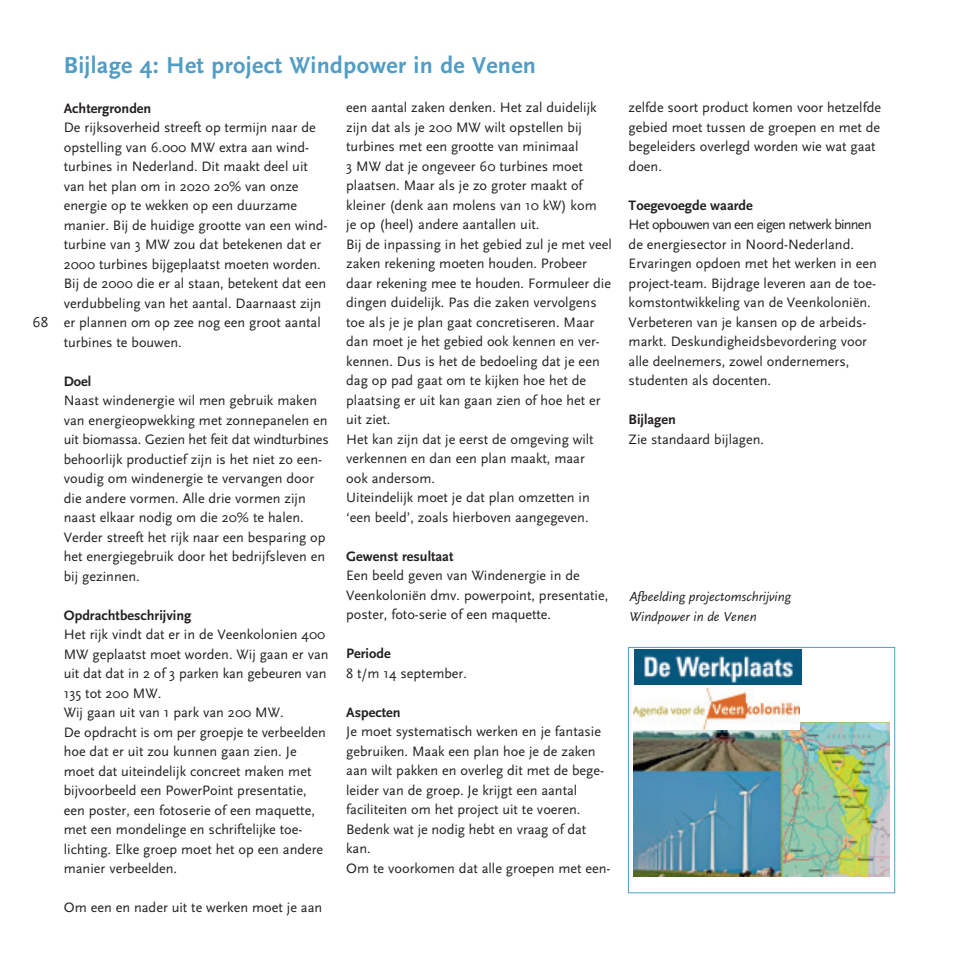
<style>
.page{position:relative;width:957px;height:957px;background:#fff}
.page>*{position:absolute;margin:0;border:0;box-sizing:border-box;transform-origin:0 0}
.t1{font:700 24px "Scala Sans OT";letter-spacing:.015em;color:#519dc5}
.t2{font:15px "Scala Sans OT";color:#231f20}
.t3{font:14.25px/19.5px "Scala Sans OT";color:#231f20}
.t4{font:700 14.25px "Scala Sans OT";color:#231f20}
.t5{font:italic 13.5px/19.5px "Scala Sans OT";color:#231f20}
</style>
<div class="page">
<div style="left:628px;top:647px;width:267px;height:246px;border:1px solid #519dc5"></div>
<img style="left:634px;top:722px;width:256px;height:154px">
<img style="left:635px;top:650px;width:166px;height:35px">
<img style="left:634px;top:688px;width:165px;height:42px">
<p class="t2" style="left:33px;top:313px;width:17px">68</p>
<h1 class="t1" style="left:64px;top:51px;width:474px">Bijlage 4: Het project Windpower in de Venen</h1>
<p class="t4" style="left:64px;top:99px;width:89px">Achtergronden</p>
<p class="t3" style="left:64px;top:118px;width:265px">De rijksoverheid streeft op termijn naar de opstelling van 6.000 MW extra aan wind&shy;turbines in Nederland. Dit maakt deel uit van het plan om in 2020 20% van onze energie op te wekken op een duurzame manier. Bij de huidige grootte van een wind&shy;turbine van 3 MW zou dat betekenen dat er 2000 turbines bijgeplaatst moeten worden.<br>Bij de 2000 die er al staan, betekent dat een verdubbeling van het aantal. Daarnaast zijn er plannen om op zee nog een groot aantal turbines te bouwen.</p>
<p class="t4" style="left:64px;top:372px;width:29px">Doel</p>
<p class="t3" style="left:64px;top:391px;width:266px">Naast windenergie wil men gebruik maken van energieopwekking met zonnepanelen en uit biomassa. Gezien het feit dat windturbines behoorlijk productief zijn is het niet zo een&shy;voudig om windenergie te vervangen door die andere vormen. Alle drie vormen zijn naast elkaar nodig om die 20% te halen.<br>Verder streeft het rijk naar een besparing op het energiegebruik door het bedrijfsleven en bij gezinnen.</p>
<p class="t4" style="left:64px;top:606px;width:129px">Opdrachtbeschrijving</p>
<p class="t3" style="left:64px;top:624px;width:266px">Het rijk vindt dat er in de Veenkolonien 400<br>MW geplaatst moet worden. Wij gaan er van uit dat dat in 2 of 3 parken kan gebeuren van 135 tot 200 MW.<br>Wij gaan uit van 1 park van 200 MW.<br>De opdracht is om per groepje te verbeelden hoe dat er uit zou kunnen gaan zien. Je moet dat uiteindelijk concreet maken met bijvoorbeeld een PowerPoint presentatie, een poster, een fotoserie of een maquette, met een mondelinge en schriftelijke toe&shy;lichting. Elke groep moet het op een andere manier verbeelden.</p>
<p class="t3" style="left:64px;top:897px;width:260px">Om een en nader uit te werken moet je aan</p>
<p class="t3" style="left:346px;top:98px;width:267px">een aantal zaken denken. Het zal duidelijk zijn dat als je 200 MW wilt opstellen bij turbines met een grootte van minimaal<br>3 MW dat je ongeveer 60 turbines moet plaatsen. Maar als je zo groter maakt of kleiner (denk aan molens van 10 kW) kom<br>je op (heel) andere aantallen uit.<br>Bij de inpassing in het gebied zul je met veel zaken rekening moeten houden. Probeer daar rekening mee te houden. Formuleer die dingen duidelijk. Pas die zaken vervolgens toe als je je plan gaat concretiseren. Maar dan moet je het gebied ook kennen en ver&shy;kennen. Dus is het de bedoeling dat je een dag op pad gaat om te kijken hoe het de plaatsing er uit kan gaan zien of hoe het er uit ziet.<br>Het kan zijn dat je eerst de omgeving wilt verkennen en dan een plan maakt, maar<br>ook andersom.<br>Uiteindelijk moet je dat plan omzetten in ‘een beeld’, zoals hierboven aangegeven.</p>
<p class="t4" style="left:346px;top:548px;width:109px">Gewenst resultaat</p>
<p class="t3" style="left:346px;top:566px;width:264px">Een beeld geven van Windenergie in de<br>Veenkoloniën dmv. powerpoint, presentatie, poster, foto-serie of een maquette.</p>
<p class="t4" style="left:346px;top:645px;width:46px">Periode</p>
<p class="t3" style="left:346px;top:663px;width:122px">8 t/m 14 september.</p>
<p class="t4" style="left:346px;top:703px;width:56px">Aspecten</p>
<p class="t3" style="left:346px;top:722px;width:266px">Je moet systematisch werken en je fantasie gebruiken. Maak een plan hoe je de zaken aan wilt pakken en overleg dit met de bege&shy;leider van de groep. Je krijgt een aantal faciliteiten om het project uit te voeren.<br>Bedenk wat je nodig hebt en vraag of dat kan.<br>Om te voorkomen dat alle groepen met een-</p>
<p class="t3" style="left:628px;top:98px;width:254px">zelfde soort product komen voor hetzelfde gebied moet tussen de groepen en met de begeleiders overlegd worden wie wat gaat doen.</p>
<p class="t4" style="left:628px;top:196px;width:126px">Toegevoegde waarde</p>
<p class="t3" style="left:628px;top:215px;width:250px">Het opbouwen van een eigen netwerk binnen de energiesector in Noord-Nederland.<br>Ervaringen opdoen met het werken in een project-team. Bijdrage leveren aan de toe&shy;komstontwikkeling van de Veenkoloniën.<br>Verbeteren van je kansen op de arbeids&shy;markt. Deskundigheidsbevordering voor alle deelnemers, zowel ondernemers, studenten als docenten.</p>
<p class="t4" style="left:628px;top:411px;width:49px">Bijlagen</p>
<p class="t3" style="left:628px;top:429px;width:137px">Zie standaard bijlagen.</p>
<p class="t5" style="left:629px;top:587px;width:163px">Afbeelding projectomschrijving<br>Windpower in de Venen</p>
</div>
